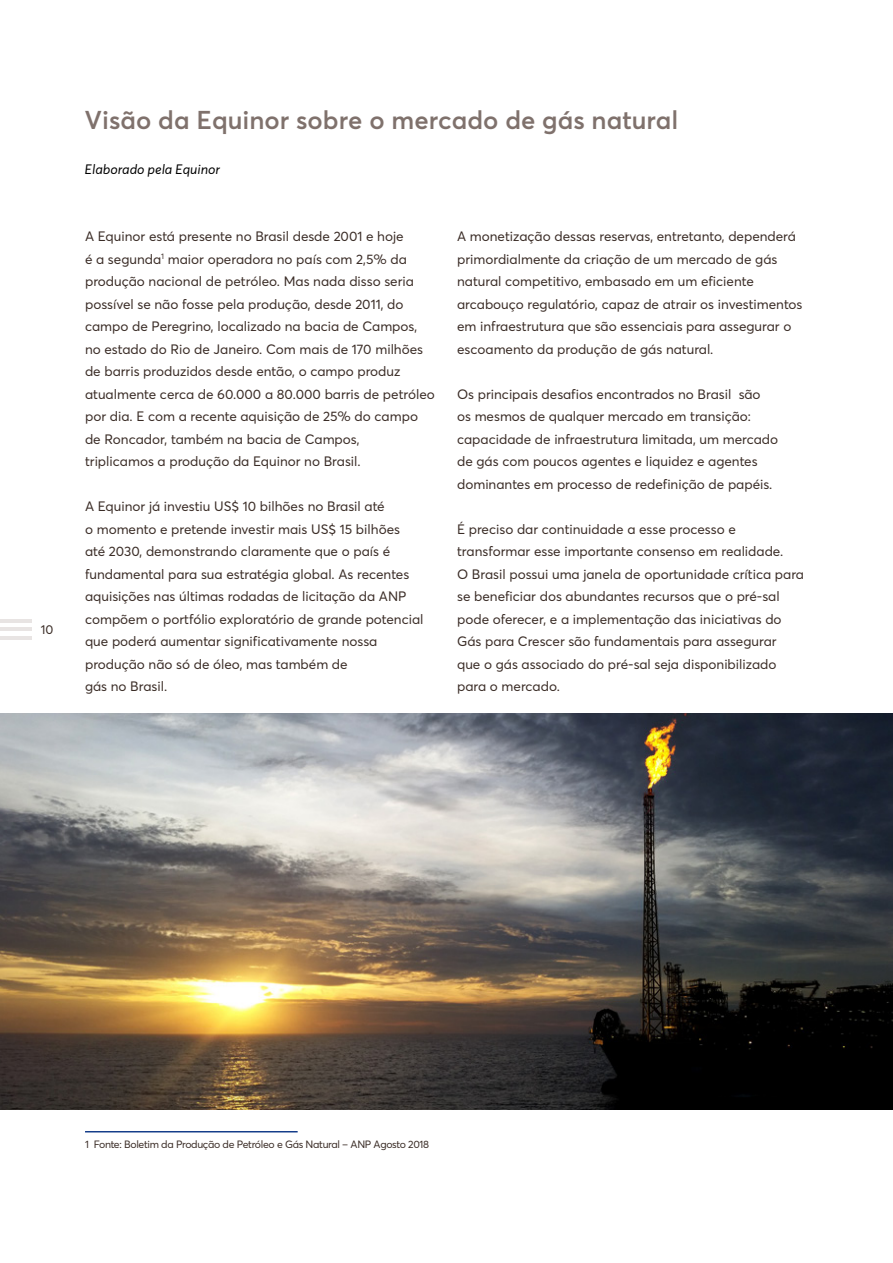
<style>
.page{position:relative;width:893px;height:1263px;background:#fff}
.page>*{position:absolute;margin:0;border:0;box-sizing:border-box;transform-origin:0 0}
.t1{font:600 25.5px "Averta";color:#7f716c}
.t2{font:13.5px/22.5px "Averta";color:#3a2c26}
.t3{font:italic 13.5px "Averta";color:#000}
.t4{font:12.75px "Averta";color:#3a2c26}
.t5{font:10.5px "Averta";letter-spacing:-.03em;color:#3a2c26}
</style>
<div class="page">
<hr style="left:0;top:619px;width:31px;height:4px;background:#e8e4e3">
<hr style="left:0;top:627px;width:31px;height:4px;background:#e8e4e3">
<hr style="left:0;top:636px;width:31px;height:3px;background:#e8e4e3">
<hr style="left:85px;top:1131px;width:213px;height:1px;background:#153d8a">
<img style="left:0;top:714px;width:893px;height:396px">
<p class="t4" style="left:41px;top:620px;width:14px">10</p>
<h1 class="t1" style="left:85px;top:102px;width:595px">Visão da Equinor sobre o mercado de gás natural</h1>
<p class="t3" style="left:85px;top:161px;width:137px">Elaborado pela Equinor</p>
<p class="t2" style="left:85px;top:225px;width:351px">A Equinor está presente no Brasil desde 2001 e hoje<br>é a segunda<sup>1</sup> maior operadora no país com 2,5% da produção nacional de petróleo. Mas nada disso seria possível se não fosse pela produção, desde 2011, do campo de Peregrino, localizado na bacia de Campos, no estado do Rio de Janeiro. Com mais de 170 milhões de barris produzidos desde então, o campo produz atualmente cerca de 60.000 a 80.000 barris de petróleo por dia. E com a recente aquisição de 25% do campo de Roncador, também na bacia de Campos,<br>triplicamos a produção da Equinor no Brasil.</p>
<p class="t2" style="left:85px;top:495px;width:340px">A Equinor já investiu US$ 10 bilhões no Brasil até<br>o momento e pretende investir mais US$ 15 bilhões<br>até 2030, demonstrando claramente que o país é fundamental para sua estratégia global. As recentes aquisições nas últimas rodadas de licitação da ANP compõem o portfólio exploratório de grande potencial que poderá aumentar significativamente nossa produção não só de óleo, mas também de<br>gás no Brasil.</p>
<p class="t2" style="left:457px;top:225px;width:347px">A monetização dessas reservas, entretanto, dependerá primordialmente da criação de um mercado de gás natural competitivo, embasado em um eficiente arcabouço regulatório, capaz de atrair os investimentos em infraestrutura que são essenciais para assegurar o escoamento da produção de gás natural.</p>
<p class="t2" style="left:457px;top:382px;width:323px">Os principais desafios encontrados no Brasil são<br>os mesmos de qualquer mercado em transição: capacidade de infraestrutura limitada, um mercado de gás com poucos agentes e liquidez e agentes dominantes em processo de redefinição de papéis.</p>
<p class="t2" style="left:457px;top:517px;width:348px">É preciso dar continuidade a esse processo e transformar esse importante consenso em realidade.<br>O Brasil possui uma janela de oportunidade crítica para se beneficiar dos abundantes recursos que o pré-sal pode oferecer, e a implementação das iniciativas do Gás para Crescer são fundamentais para assegurar<br>que o gás associado do pré-sal seja disponibilizado para o mercado.</p>
<p class="t5" style="left:85px;top:1137px;width:346px">1 Fonte: Boletim da Produção de Petróleo e Gás Natural – ANP Agosto 2018</p>
</div>
